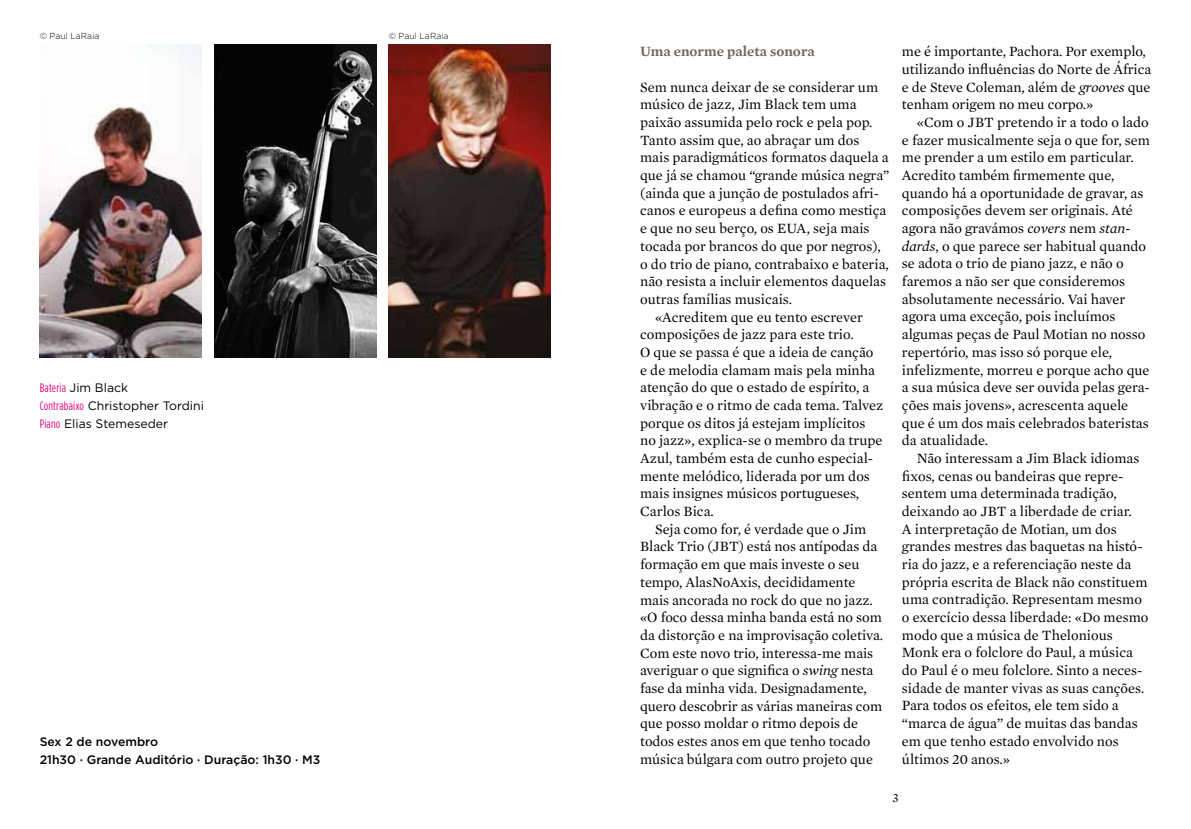
<style>
.page{position:relative;width:1191px;height:829px;background:#fff}
.page>*{position:absolute;margin:0;border:0;box-sizing:border-box;transform-origin:0 0}
.t1{font:14.35px/17.7px "Mercury Text G1";color:#000}
.t2{font:600 14.35px "Mercury Text G1";color:#72655a}
.t3{font:12.6px "Mercury Text G1";color:#000}
.t4{font:12.25px/17.7px "Gotham";color:#000}
.t5{font:500 12.25px/17.7px "Gotham";color:#000}
.t6{font:300 8.75px "Gotham";color:#000}
.s1{font-family:"Gotham Condensed";color:#e6007d}
.s2{font-style:italic}
</style>
<div class="page">
<img style="left:40px;top:45px;width:162px;height:312px">
<img style="left:214px;top:45px;width:162px;height:312px">
<img style="left:389px;top:45px;width:162px;height:312px">
<p class="t6" style="left:40px;top:31px;width:61px">© Paul LaRaia</p>
<p class="t6" style="left:389px;top:31px;width:61px">© Paul LaRaia</p>
<p class="t4" style="left:40px;top:379px;width:166px"><span class="s1">Bateria</span> Jim Black<br><span class="s1">Contrabaixo</span> Christopher Tordini<br><span class="s1">Piano</span> Elias Stemeseder</p>
<p class="t5" style="left:40px;top:732px;width:282px">Sex 2 de novembro<br>21h30 · Grande Auditório · Duração: 1h30 · M3</p>
<p class="t2" style="left:640px;top:41px;width:176px">Uma enorme paleta sonora</p>
<p class="t1" style="left:640px;top:77px;width:239px">Sem nunca deixar de se considerar um</p>
<p class="t1" style="left:640px;top:95px;width:218px">músico de jazz, Jim Black tem uma</p>
<p class="t1" style="left:640px;top:113px;width:234px">paixão assumida pelo rock e pela pop.</p>
<p class="t1" style="left:640px;top:130px;width:221px">Tanto assim que, ao abraçar um dos</p>
<p class="t1" style="left:640px;top:148px;width:250px">mais paradigmáticos formatos daquela a</p>
<p class="t1" style="left:640px;top:166px;width:251px">que já se chamou “grande música negra”</p>
<p class="t1" style="left:640px;top:183px;width:240px">(ainda que a junção de postulados afri-</p>
<p class="t1" style="left:640px;top:201px;width:248px">canos e europeus a defina como mestiça</p>
<p class="t1" style="left:640px;top:219px;width:231px">e que no seu berço, os EUA, seja mais</p>
<p class="t1" style="left:640px;top:236px;width:242px">tocada por brancos do que por negros),</p>
<p class="t1" style="left:640px;top:254px;width:250px">o do trio de piano, contrabaixo e bateria,</p>
<p class="t1" style="left:640px;top:272px;width:247px">não resista a incluir elementos daquelas</p>
<p class="t1" style="left:640px;top:289px;width:153px">outras famílias musicais.</p>
<p class="t1" style="left:655px;top:307px;width:209px">«Acreditem que eu tento escrever</p>
<p class="t1" style="left:640px;top:325px;width:215px">composições de jazz para este trio.</p>
<p class="t1" style="left:640px;top:342px;width:235px">O que se passa é que a ideia de canção</p>
<p class="t1" style="left:640px;top:360px;width:236px">e de melodia clamam mais pela minha</p>
<p class="t1" style="left:640px;top:378px;width:231px">atenção do que o estado de espírito, a</p>
<p class="t1" style="left:640px;top:395px;width:245px">vibração e o ritmo de cada tema. Talvez</p>
<p class="t1" style="left:640px;top:413px;width:227px">porque os ditos já estejam implícitos</p>
<p class="t1" style="left:640px;top:431px;width:244px">no jazz», explica-se o membro da trupe</p>
<p class="t1" style="left:640px;top:448px;width:234px">Azul, também esta de cunho especial-</p>
<p class="t1" style="left:640px;top:466px;width:231px">mente melódico, liderada por um dos</p>
<p class="t1" style="left:640px;top:484px;width:220px">mais insignes músicos portugueses,</p>
<p class="t1" style="left:640px;top:501px;width:75px">Carlos Bica.</p>
<p class="t1" style="left:655px;top:519px;width:213px">Seja como for, é verdade que o Jim</p>
<p class="t1" style="left:640px;top:537px;width:239px">Black Trio (JBT) está nos antípodas da</p>
<p class="t1" style="left:640px;top:554px;width:221px">formação em que mais investe o seu</p>
<p class="t1" style="left:640px;top:572px;width:217px">tempo, AlasNoAxis, decididamente</p>
<p class="t1" style="left:640px;top:590px;width:234px">mais ancorada no rock do que no jazz.</p>
<p class="t1" style="left:640px;top:607px;width:243px">«O foco dessa minha banda está no som</p>
<p class="t1" style="left:640px;top:625px;width:245px">da distorção e na improvisação coletiva.</p>
<p class="t1" style="left:640px;top:643px;width:235px">Com este novo trio, interessa-me mais</p>
<p class="t1" style="left:640px;top:660px;width:235px">averiguar o que significa o <span class="s2">swing</span> nesta</p>
<p class="t1" style="left:640px;top:678px;width:228px">fase da minha vida. Designadamente,</p>
<p class="t1" style="left:640px;top:696px;width:243px">quero descobrir as várias maneiras com</p>
<p class="t1" style="left:640px;top:713px;width:219px">que posso moldar o ritmo depois de</p>
<p class="t1" style="left:640px;top:731px;width:232px">todos estes anos em que tenho tocado</p>
<p class="t1" style="left:640px;top:749px;width:234px">música búlgara com outro projeto que</p>
<p class="t1" style="left:902px;top:42px;width:251px">me é importante, Pachora. Por exemplo, utilizando influências do Norte de África e de Steve Coleman, além de <span class="s2">grooves</span> que tenham origem no meu corpo.»</p>
<p class="t1" style="left:902px;top:112px;width:249px;text-indent:15px">«Com o JBT pretendo ir a todo o lado e fazer musicalmente seja o que for, sem me prender a um estilo em particular.<br>Acredito também firmemente que, quando há a oportunidade de gravar, as composições devem ser originais. Até agora não gravámos <span class="s2">covers</span> nem <span class="s2">stan&shy;dards</span>, o que parece ser habitual quando se adota o trio de piano jazz, e não o faremos a não ser que consideremos absolutamente necessário. Vai haver agora uma exceção, pois incluímos algumas peças de Paul Motian no nosso repertório, mas isso só porque ele, infelizmente, morreu e porque acho que a sua música deve ser ouvida pelas gera&shy;ções mais jovens», acrescenta aquele que é um dos mais celebrados bateristas da atualidade.</p>
<p class="t1" style="left:902px;top:448px;width:248px;text-indent:15px">Não interessam a Jim Black idiomas fixos, cenas ou bandeiras que repre&shy;sentem uma determinada tradição, deixando ao JBT a liberdade de criar.<br>A interpretação de Motian, um dos grandes mestres das baquetas na histó&shy;ria do jazz, e a referenciação neste da própria escrita de Black não constituem uma contradição. Representam mesmo o exercício dessa liberdade: «Do mesmo modo que a música de Thelonious Monk era o folclore do Paul, a música do Paul é o meu folclore. Sinto a neces&shy;sidade de manter vivas as suas canções.<br>Para todos os efeitos, ele tem sido a “marca de água” de muitas das bandas em que tenho estado envolvido nos últimos 20 anos.»</p>
<p class="t3" style="left:892px;top:788px;width:8px">3</p>
</div>
